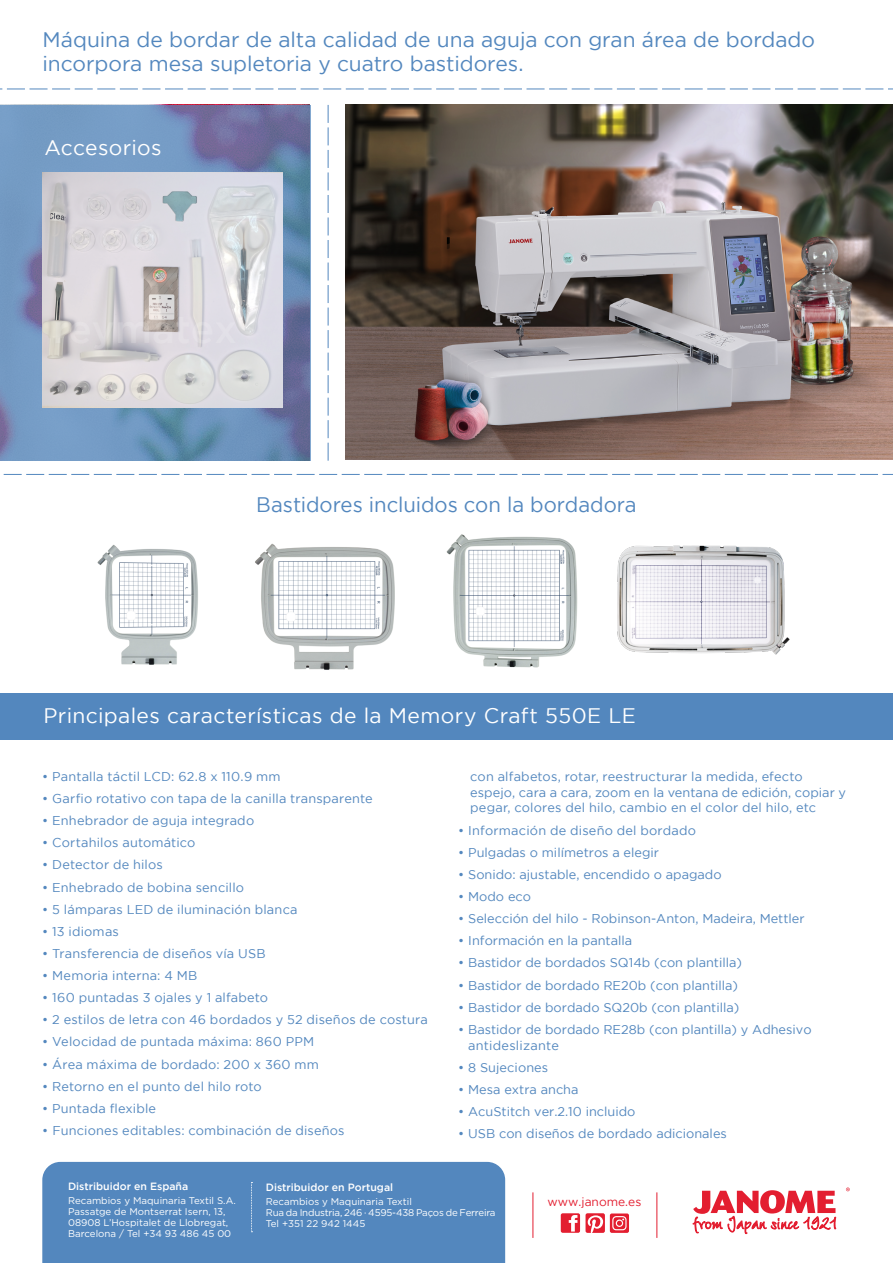
<style>
.page{position:relative;width:893px;height:1263px;background:#fff}
.page>*{position:absolute;margin:0;border:0;box-sizing:border-box;transform-origin:0 0}
.t1{font:21px/24px "Gotham";color:#5387be}
.t2{font:21px "Gotham";letter-spacing:.02em;color:#fff}
.t3{font:12.75px/15.8px "Gotham";letter-spacing:.005em;color:#5387be}
.t4{font:12px "Gotham";color:#e31e30}
.t5{font:500 10.5px "Gotham";color:#fff}
.t6{font:9.75px/10.9px "Gotham";color:#fff}
.t7{font:9.75px/10.9px "Gotham";letter-spacing:-.02em;color:#fff}
</style>
<div class="page">
<svg style="left:0;top:105px;width:310px;height:356px;background:#6e8cb6"></svg>
<img style="left:43px;top:172px;width:240px;height:236px">
<div style="left:0;top:693px;width:893px;height:47px;background:#5387be"></div>
<svg style="left:3px;top:474px;width:890px;height:1px"></svg>
<svg style="left:0;top:89px;width:893px;height:1px"></svg>
<div style="left:42px;top:1162px;width:463px;height:101px;background:#5387be"></div>
<svg style="left:561px;top:1213px;width:68px;height:20px"></svg>
<svg style="left:251px;top:1182px;width:1px;height:50px"></svg>
<svg style="left:693px;top:1190px;width:143px;height:44px"></svg>
<svg style="left:846px;top:1187px;width:4px;height:4px"></svg>
<hr style="left:533px;top:1192px;width:1px;height:46px;background:#e31e30">
<hr style="left:657px;top:1192px;width:1px;height:46px;background:#e31e30">
<img style="left:617px;top:545px;width:173px;height:110px">
<svg style="left:328px;top:105px;width:1px;height:356px"></svg>
<img style="left:97px;top:545px;width:101px;height:120px">
<img style="left:255px;top:543px;width:140px;height:127px">
<img style="left:446px;top:534px;width:132px;height:134px">
<img style="left:346px;top:104px;width:547px;height:356px">
<h1 class="t1" style="left:43px;top:27px;width:774px">Máquina de bordar de alta calidad de una aguja con gran área de bordado incorpora mesa supletoria y cuatro bastidores.</h1>
<h1 class="t2" style="left:44px;top:136px;width:119px">Accesorios</h1>
<h1 class="t1" style="left:256px;top:492px;width:382px">Bastidores incluidos con la bordadora</h1>
<h1 class="t2" style="left:44px;top:704px;width:594px">Principales características de la Memory Craft 550E LE</h1>
<p class="t3" style="left:42px;top:768px;width:240px">• Pantalla táctil LCD: 62.8 x 110.9 mm</p>
<p class="t3" style="left:42px;top:790px;width:332px">• Garfio rotativo con tapa de la canilla transparente</p>
<p class="t3" style="left:42px;top:812px;width:213px">• Enhebrador de aguja integrado</p>
<p class="t3" style="left:42px;top:835px;width:155px">• Cortahilos automático</p>
<p class="t3" style="left:42px;top:857px;width:122px">• Detector de hilos</p>
<p class="t3" style="left:42px;top:879px;width:203px">• Enhebrado de bobina sencillo</p>
<p class="t3" style="left:42px;top:901px;width:257px">• 5 lámparas LED de iluminación blanca</p>
<p class="t3" style="left:42px;top:923px;width:78px">• 13 idiomas</p>
<p class="t3" style="left:42px;top:945px;width:225px">• Transferencia de diseños vía USB</p>
<p class="t3" style="left:42px;top:967px;width:157px">• Memoria interna: 4 MB</p>
<p class="t3" style="left:42px;top:989px;width:227px">• 160 puntadas 3 ojales y 1 alfabeto</p>
<p class="t3" style="left:42px;top:1012px;width:387px">• 2 estilos de letra con 46 bordados y 52 diseños de costura</p>
<p class="t3" style="left:42px;top:1034px;width:273px">• Velocidad de puntada máxima: 860 PPM</p>
<p class="t3" style="left:42px;top:1056px;width:278px">• Área máxima de bordado: 200 x 360 mm</p>
<p class="t3" style="left:42px;top:1078px;width:221px">• Retorno en el punto del hilo roto</p>
<p class="t3" style="left:42px;top:1100px;width:115px">• Puntada flexible</p>
<p class="t3" style="left:42px;top:1122px;width:304px">• Funciones editables: combinación de diseños</p>
<p class="t3" style="left:470px;top:768px;width:377px">con alfabetos, rotar, reestructurar la medida, efecto espejo, cara a cara, zoom en la ventana de edición, copiar y pegar, colores del hilo, cambio en el color del hilo, etc</p>
<p class="t3" style="left:458px;top:822px;width:239px">• Información de diseño del bordado</p>
<p class="t3" style="left:458px;top:844px;width:202px">• Pulgadas o milímetros a elegir</p>
<p class="t3" style="left:458px;top:866px;width:265px">• Sonido: ajustable, encendido o apagado</p>
<p class="t3" style="left:458px;top:888px;width:74px">• Modo eco</p>
<p class="t3" style="left:458px;top:910px;width:348px">• Selección del hilo - Robinson-Anton, Madeira, Mettler</p>
<p class="t3" style="left:458px;top:933px;width:175px">• I nformación en la pantalla</p>
<p class="t3" style="left:458px;top:955px;width:285px">• Bastidor de bordados SQ14b (con plantilla)</p>
<p class="t3" style="left:458px;top:977px;width:281px">• Bastidor de bordado RE20b (con plantilla)</p>
<p class="t3" style="left:458px;top:999px;width:283px">• Bastidor de bordado SQ20b (con plantilla)</p>
<p class="t3" style="left:468px;top:1021px;width:345px;text-indent:-10px">• Bastidor de bordado RE28b (con plantilla) y Adhesivo antideslizante</p>
<p class="t3" style="left:458px;top:1059px;width:92px">• 8 Sujeciones</p>
<p class="t3" style="left:458px;top:1081px;width:122px">• Mesa extra ancha</p>
<p class="t3" style="left:458px;top:1103px;width:179px">• AcuStitch ver.2.10 incluido</p>
<p class="t3" style="left:458px;top:1125px;width:270px">• USB con diseños de bordado adicionales</p>
<p class="t5" style="left:68px;top:1180px;width:122px">Distribuidor en España</p>
<p class="t6" style="left:68px;top:1194px;width:169px">Recambios y Maquinaria Textil S.A.<br>Passatge de Montserrat Isern, 13, 08908 L’Hospitalet de Llobregat, Barcelona / Tel +34 93 486 45 00</p>
<p class="t5" style="left:266px;top:1181px;width:129px">Distribuidor en Portugal</p>
<p class="t7" style="left:266px;top:1195px;width:231px">Recambios y Maquinaria Textil<br>Rua da Industria, 246 · 4595-438 Paços de Ferreira<br>Tel +351 22 942 1445</p>
<p class="t4" style="left:548px;top:1195px;width:95px">www.janome.es</p>
</div>
